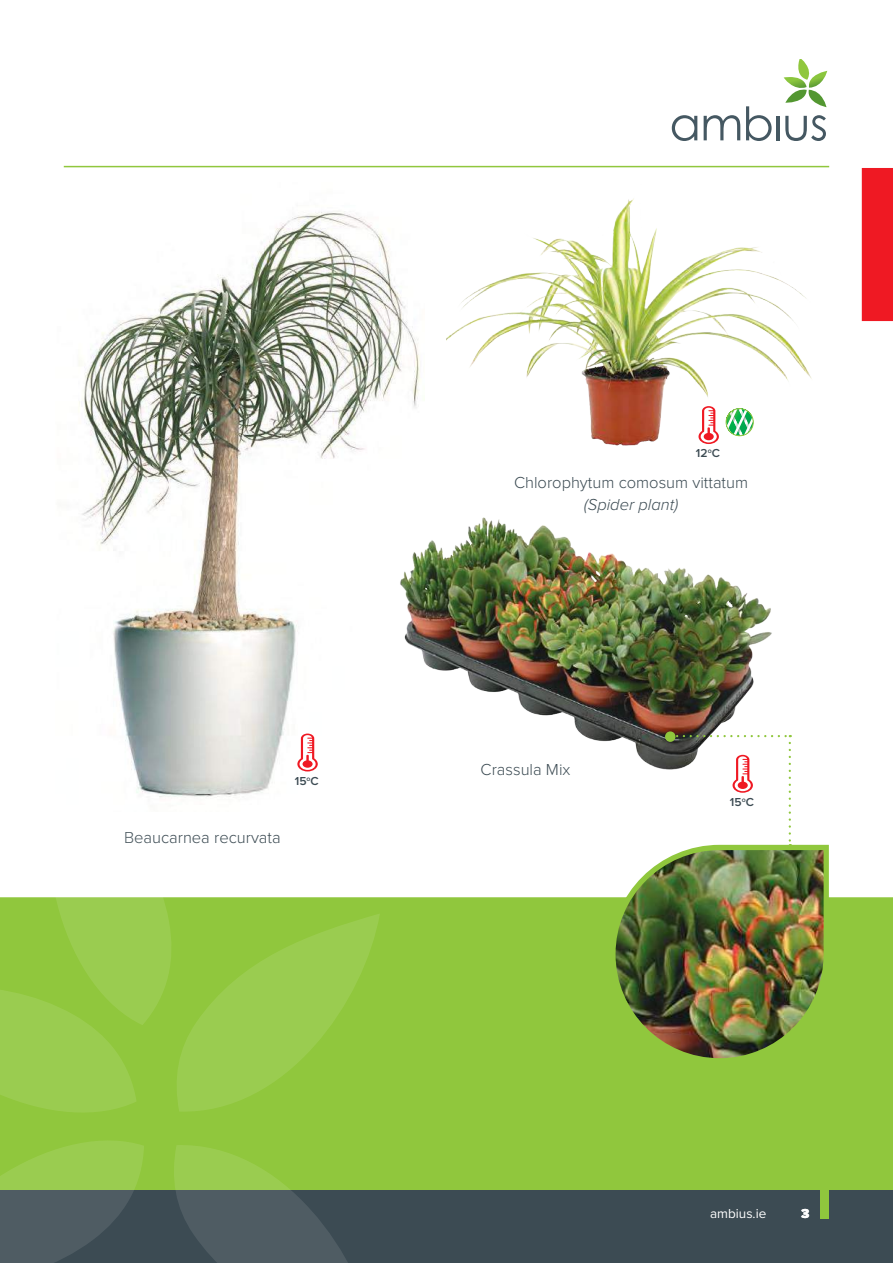
<style>
.page{position:relative;width:893px;height:1263px;background:#fff}
.page>*{position:absolute;margin:0;border:0;box-sizing:border-box;transform-origin:0 0}
.t1{font:300 16.5px "Proxima Nova";color:#3c4b53}
.t2{font:italic 300 16.5px "Proxima Nova";color:#3c4b53}
.t3{font:13.5px "Proxima Nova";color:#fff}
.t4{font:900 13.5px "Proxima Nova";color:#fff}
.t5{font:600 12px "Proxima Nova";color:#3c4b53}
</style>
<div class="page">
<svg style="left:784px;top:59px;width:43px;height:48px"></svg>
<svg style="left:816px;top:115px;width:10px;height:26px"></svg>
<div style="left:380px;top:897px;width:513px;height:293px;background:#90c73d"></div>
<img style="left:608px;top:844px;width:223px;height:222px">
<img style="left:79px;top:211px;width:341px;height:522px">
<div style="left:862px;top:168px;width:31px;height:153px;background:#ef1923"></div>
<hr style="left:64px;top:166px;width:765px;height:1px;background:#90c73d">
<div style="left:0;top:1190px;width:893px;height:73px;background:#3c4b53"></div>
<div style="left:821px;top:1189px;width:8px;height:30px;background:#90c73d"></div>
<img style="left:354px;top:488px;width:438px;height:283px">
<svg style="left:677px;top:735px;width:114px;height:2px"></svg>
<svg style="left:789px;top:743px;width:2px;height:103px"></svg>
<div style="left:666px;top:732px;width:9px;height:9px;background:#90c73d;border-radius:50%"></div>
<div style="left:665px;top:731px;width:10px;height:11px;border:2px solid #90c73d;border-radius:50%"></div>
<svg style="left:732px;top:755px;width:21px;height:38px"></svg>
<img style="left:446px;top:96px;width:370px;height:350px">
<svg style="left:726px;top:409px;width:28px;height:28px"></svg>
<div style="left:726px;top:408px;width:28px;height:28px;border:1px solid #90c73d;border-radius:50%"></div>
<svg style="left:698px;top:406px;width:21px;height:38px"></svg>
<svg style="left:0;top:733px;width:380px;height:530px"></svg>
<p class="t5" style="left:295px;top:775px;width:25px">15<sup>o</sup>C</p>
<p class="t1" style="left:124px;top:830px;width:158px">Beaucarnea recurvata</p>
<p class="t5" style="left:696px;top:448px;width:25px">12<sup>o</sup>C</p>
<p class="t1" style="left:514px;top:475px;width:235px">Chlorophytum comosum vittatum</p>
<p class="t2" style="left:584px;top:497px;width:96px">(Spider plant)</p>
<p class="t1" style="left:481px;top:762px;width:91px">Crassula Mix</p>
<p class="t5" style="left:730px;top:797px;width:25px">15<sup>o</sup>C</p>
<p class="t3" style="left:710px;top:1203px;width:58px">ambius.ie</p>
<p class="t4" style="left:801px;top:1203px;width:10px">3</p>
</div>
